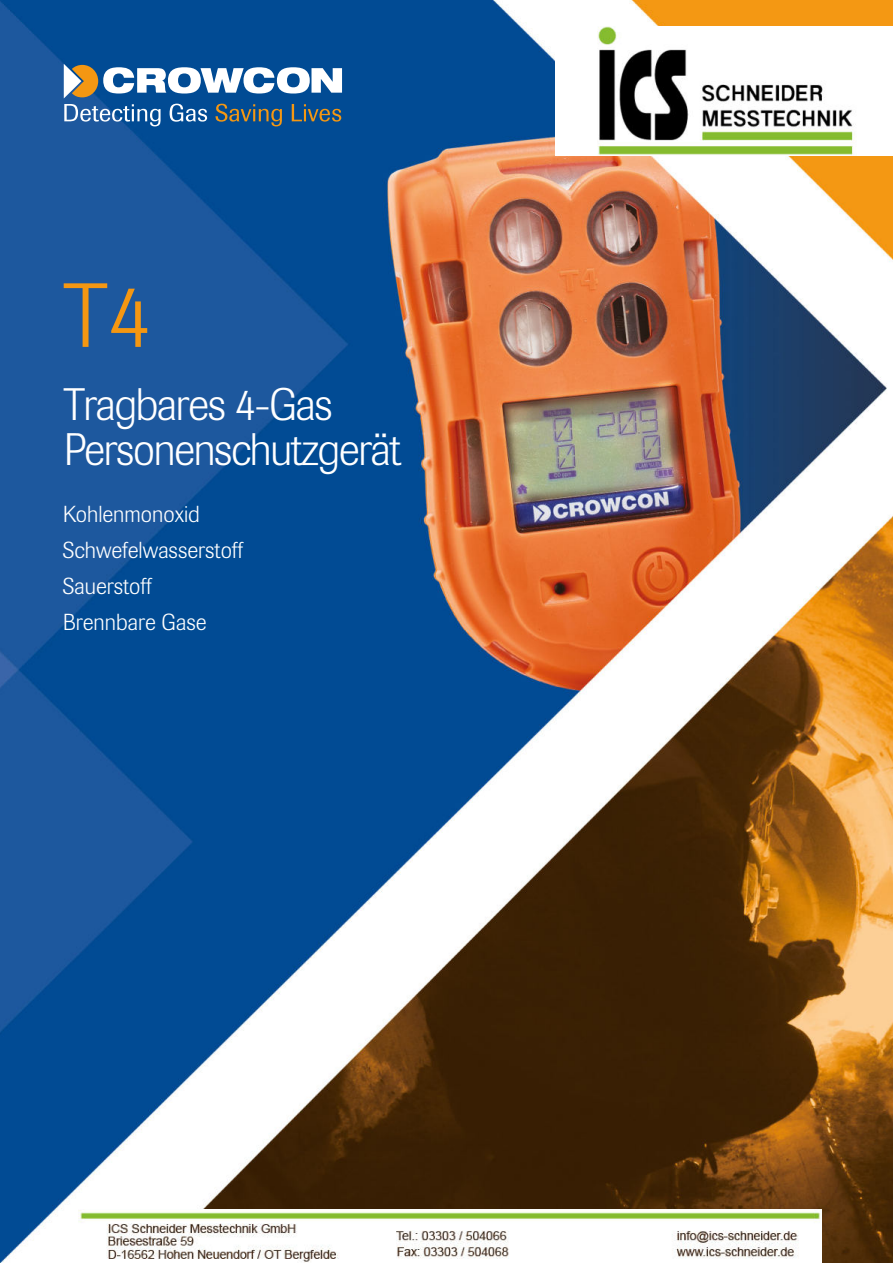
<style>
.page{position:relative;width:893px;height:1263px;background:#fff}
.page>*{position:absolute;margin:0;border:0;box-sizing:border-box;transform-origin:0 0}
.t1{font:300 90px "Imago";color:#f49712}
.t2{font:300 45px/45px "Imago";letter-spacing:-.03em;color:#fff}
.t3{font:300 22.95px/36.3px "Imago";color:#fff}
</style>
<div class="page">
<img style="left:0;top:0;width:893px;height:1263px">
<svg style="left:64px;top:64px;width:278px;height:34px"></svg>
<svg style="left:64px;top:104px;width:97px;height:22px;background:#4b7db2"></svg>
<svg style="left:170px;top:104px;width:37px;height:18px"></svg>
<svg style="left:216px;top:104px;width:66px;height:22px"></svg>
<svg style="left:292px;top:104px;width:49px;height:18px"></svg>
<img style="left:555px;top:27px;width:338px;height:129px">
<img style="left:78px;top:1209px;width:743px;height:54px">
<h1 class="t1" style="left:64px;top:266px;width:90px">T4</h1>
<h2 class="t2" style="left:64px;top:382px;width:339px">Tragbares 4-Gas<br>Personenschutzgerät</h2>
<p class="t3" style="left:63px;top:496px;width:182px">Kohlenmonoxid<br>Schwefelwasserstoff<br>Sauerstoff<br>Brennbare Gase</p>
</div>
